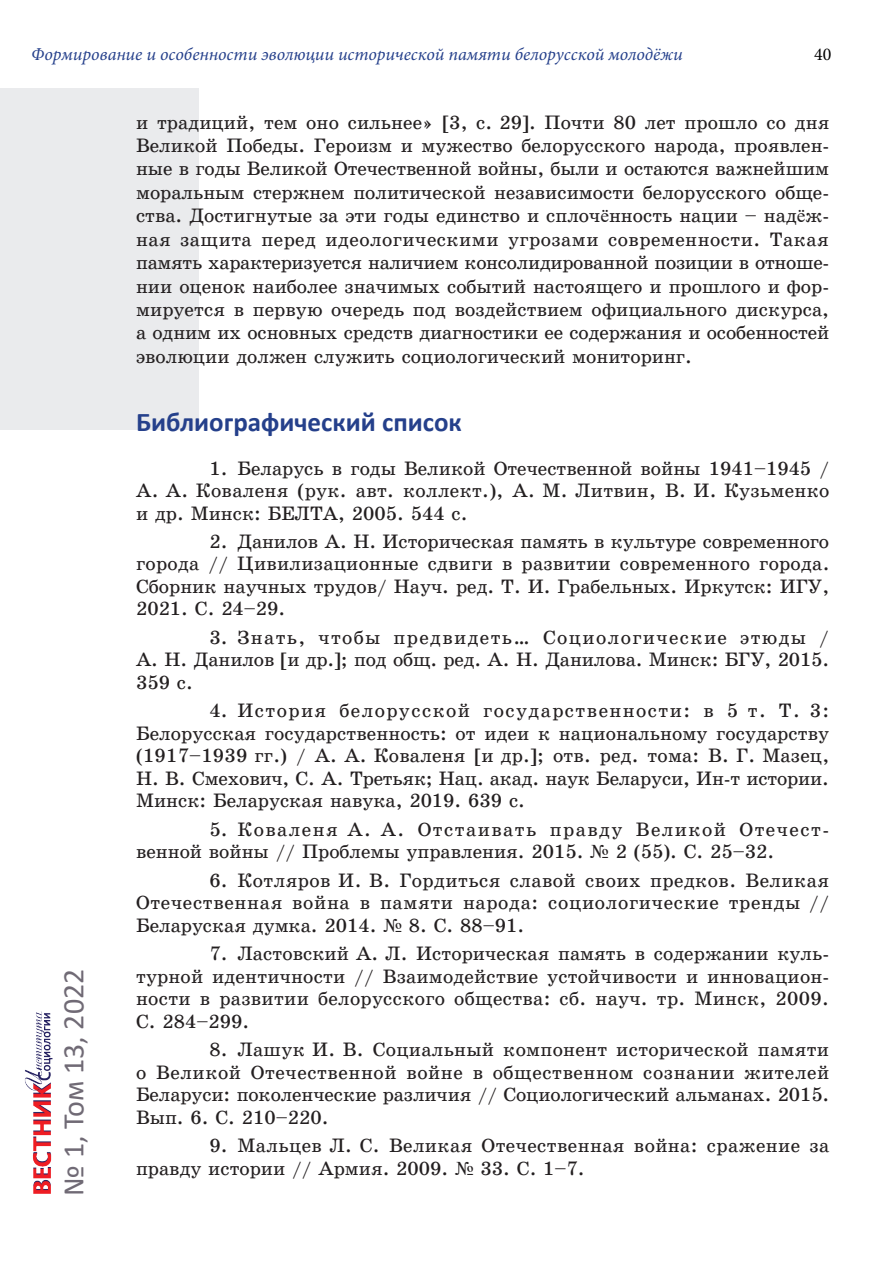
<style>
.page{position:relative;width:893px;height:1263px;background:#fff}
.page>*{position:absolute;margin:0;border:0;box-sizing:border-box;transform-origin:0 0}
.t1{font:30px "Calibri";color:#706a75}
.Заголовок{font:700 27px "Calibri";color:#25408b}
.Текст{font:19.5px/22.5px "School Book C";color:#231f20;text-align:justify}
.Текст-2{font:19.5px/22.5px "School Book C";letter-spacing:.075em;color:#231f20}
.Текст-3{font:19.5px/22.5px "School Book C";letter-spacing:.02em;color:#231f20}
.t2{font:italic 18px "Minion Pro";color:#25408b}
.t3{font:18px "Minion Pro";color:#000}
.s1{font-family:"Times New Roman"}
</style>
<div class="page">
<div style="left:0;top:88px;width:198px;height:341px;background:#eaebed"></div>
<img style="left:24px;top:1011px;width:29px;height:183px">
<p class="t2" style="left:31px;top:42px;width:653px">Формирование и особенности эволюции исторической памяти белорусской молодёжи</p>
<p class="t3" style="left:814px;top:42px;width:19px">40</p>
<h1 class="t1" style="left:53px;top:1196px;width:229px;rotate:-90deg">№ 1, Том 13, 2022</h1>
<p class="Текст" style="left:136px;top:111px;width:695px;line-height:23.4px">и традиций, тем оно сильнее» [3, с. 29]. Почти 80 лет прошло со дня Великой Победы. Героизм и мужество белорусского народа, проявлен&shy;ные в годы Великой Отечественной войны, были и остаются важнейшим моральным стержнем политической независимости белорусского обще&shy;ства. Достигнутые за эти годы единство и сплоч<span class="s1">ё</span>нность нации – над<span class="s1">ё</span>ж&shy;ная защита перед идеологическими угрозами современности. Такая память характеризуется наличием консолидированной позиции в отноше&shy;нии оценок наиболее значимых событий настоящего и прошлого и фор&shy;мируется в первую очередь под воздействием официального дискурса, а одним их основных средств диагностики ее содержания и особенностей эволюции должен служить социологический мониторинг.</p>
<p class="Заголовок" style="left:136px;top:403px;width:327px">Библиографический список</p>
<p class="Текст" style="left:136px;top:457px;width:695px;text-indent:74px">1. Беларусь в годы Великой Отечественной войны 1941–1945 / А. А. Коваленя (рук. авт. коллект.), А. М. Литвин, В. И. Кузьменко и др. Минск: БЕЛТА, 2005. 544 с.</p>
<p class="Текст" style="left:136px;top:530px;width:695px;text-indent:74px">2. Данилов А. Н. Историческая память в культуре современного города // Цивилизационные сдвиги в развитии современного города.<br>Сборник научных трудов/ Науч. ред. Т. И. Грабельных. Иркутск: ИГУ, 2021. С. 24–29.</p>
<p class="Текст" style="left:136px;top:626px;width:695px;text-indent:74px">3. Знать, чтобы предвидеть… Социологические этюды / А. Н. Данилов [и др.]; под общ. ред. А. Н. Данилова. Минск: БГУ, 2015.<br>359 с.</p>
<p class="Текст" style="left:136px;top:700px;width:695px;text-indent:74px">4. История белорусской государственности: в 5 т. Т. 3:<br>Белорусская государственность: от идеи к национальному государству (1917–1939 гг.) / А. А. Коваленя [и др.]; отв. ред. тома: В. Г. Мазец, Н. В. Смехович, С. А. Третьяк; Нац. акад. наук Беларуси, Ин-т истории.<br>Минск: Беларуская навука, 2019. 639 с.</p>
<p class="Текст-2" style="left:136px;top:818px;width:692px;text-indent:74px">5. Коваленя А. А. Отстаивать правду Великой Отечест&shy;венной войны // Проблемы управления. 2015. <span class="s1">№</span> 2 (55). С. 25–32.</p>
<p class="Текст" style="left:136px;top:869px;width:695px;text-indent:74px">6. Котляров И. В. Гордиться славой своих предков. Великая Отечественная война в памяти народа: социологические тренды // Беларуская думка. 2014. <span class="s1">№</span> 8. С. 88–91.</p>
<p class="Текст" style="left:136px;top:943px;width:695px;text-indent:74px">7. Ластовский А. Л. Историческая память в содержании куль&shy;турной идентичности // Взаимодействие устойчивости и инновацион&shy;ности в развитии белорусского общества: сб. науч. тр. Минск, 2009.<br>С. 284–299.</p>
<p class="Текст" style="left:136px;top:1039px;width:695px;text-indent:74px">8. Лашук И. В. Социальный компонент исторической памяти о Великой Отечественной войне в общественном сознании жителей Беларуси: поколенческие различия // Социологический альманах. 2015.<br>Вып. 6. С. 210–220.</p>
<p class="Текст-3" style="left:136px;top:1134px;width:695px;text-indent:74px">9. Мальцев Л. С. Великая Отечественная война: сражение за правду истории // Армия. 2009. <span class="s1">№</span> 33. С. 1–7.</p>
</div>
